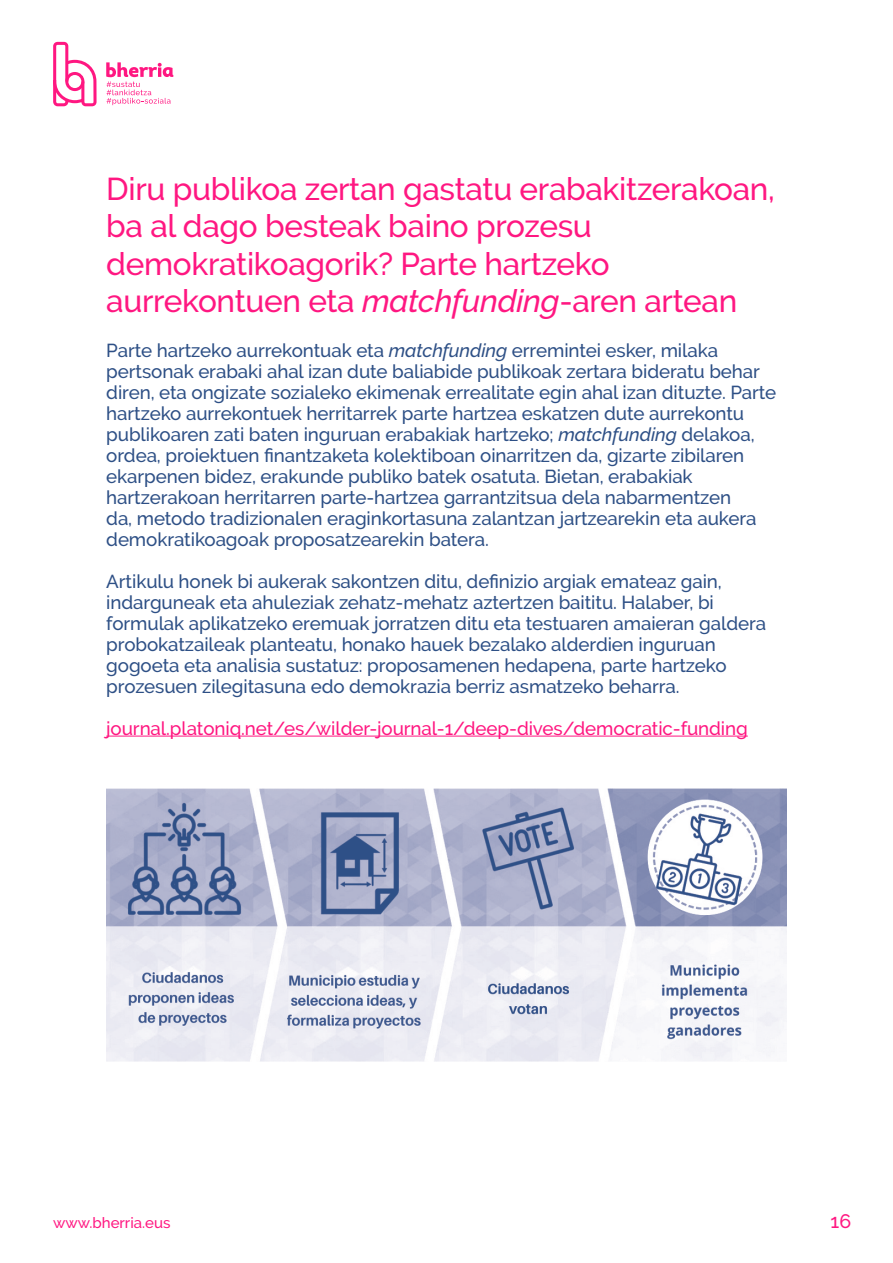
<style>
.page{position:relative;width:893px;height:1263px;background:#fff}
.page>*{position:absolute;margin:0;border:0;box-sizing:border-box;transform-origin:0 0}
.t1{font:500 31.5px/37.5px "Raleway";letter-spacing:-.01em;color:#ff1781}
.t2{font:500 19.5px "Raleway";color:#ff1781}
.t3{font:500 18.75px/21px "Raleway";letter-spacing:-.005em;color:#2e5086}
.t4{font:500 18.75px "Raleway";letter-spacing:-.005em;color:#ff1781}
.t5{font:500 15px "Raleway";color:#ff1781}
.s1{font-style:italic}
</style>
<div class="page">
<svg style="left:106px;top:62px;width:67px;height:43px"></svg>
<svg style="left:53px;top:42px;width:44px;height:64px"></svg>
<hr style="left:106px;top:736px;width:642px;height:1px;background:#ff1781">
<img style="left:106px;top:789px;width:681px;height:272px">
<p class="t1" style="left:106px;top:170px;width:670px">Diru publikoa zertan gastatu erabakitzerakoan, ba al dago besteak baino prozesu demokratikoagorik? Parte hartzeko aurrekontuen eta <span class="s1">matchfunding</span>-aren artean</p>
<p class="t3" style="left:106px;top:339px;width:671px">Parte hartzeko aurrekontuak eta <span class="s1">matchfunding</span> erremintei esker, milaka pertsonak erabaki ahal izan dute baliabide publikoak zertara bideratu behar diren, eta ongizate sozialeko ekimenak errealitate egin ahal izan dituzte. Parte hartzeko aurrekontuek herritarrek parte hartzea eskatzen dute aurrekontu publikoaren zati baten inguruan erabakiak hartzeko; <span class="s1">matchfunding</span> delakoa, ordea, proiektuen finantzaketa kolektiboan oinarritzen da, gizarte zibilaren ekarpenen bidez, erakunde publiko batek osatuta. Bietan, erabakiak hartzerakoan herritarren parte-hartzea garrantzitsua dela nabarmentzen<br>da, metodo tradizionalen eraginkortasuna zalantzan jartzearekin eta aukera demokratikoagoak proposatzearekin batera.</p>
<p class="t3" style="left:106px;top:570px;width:661px">Artikulu honek bi aukerak sakontzen ditu, definizio argiak emateaz gain, indarguneak eta ahuleziak zehatz-mehatz aztertzen baititu. Halaber, bi formulak aplikatzeko eremuak jorratzen ditu eta testuaren amaieran galdera probokatzaileak planteatu, honako hauek bezalako alderdien inguruan gogoeta eta analisia sustatuz: proposamenen hedapena, parte hartzeko prozesuen zilegitasuna edo demokrazia berriz asmatzeko beharra.</p>
<p class="t4" style="left:106px;top:717px;width:643px">journal.platoniq.net/es/wilder-journal-1/deep-dives/democratic-funding</p>
<p class="t5" style="left:53px;top:1214px;width:119px">www.bherria.eus</p>
<p class="t2" style="left:831px;top:1210px;width:22px">16</p>
</div>
